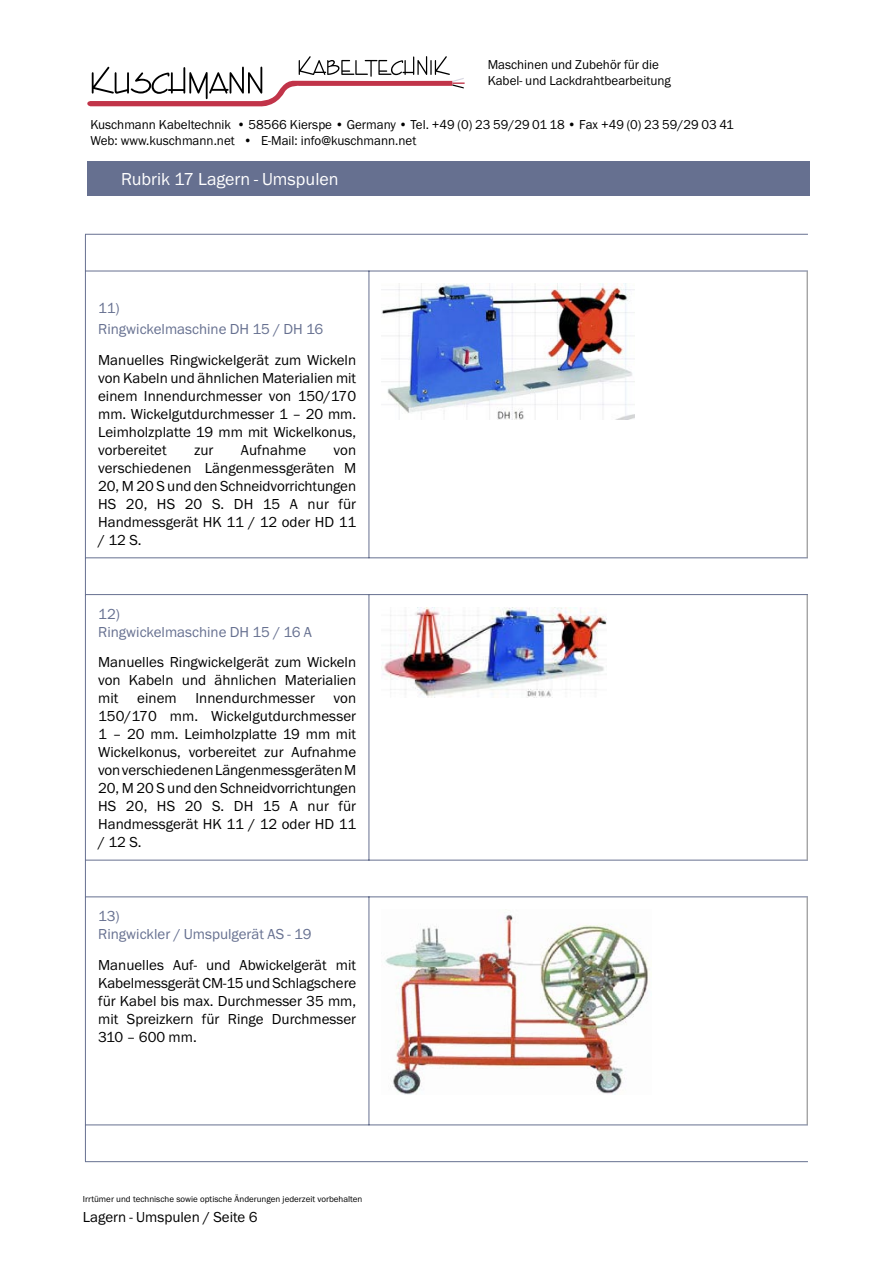
<style>
.page{position:relative;width:893px;height:1263px;background:#fff}
.page>*{position:absolute;margin:0;border:0;box-sizing:border-box;transform-origin:0 0}
.t1{font:18px "Franklin Gothic";color:#fff}
.t2{font:15px/18px "Franklin Gothic";color:#000;text-align:justify}
.t3{font:15px/18px "Franklin Gothic";color:#667090}
.t4{font:13.35px/16px "Franklin Gothic";color:#000}
.t5{font:9px "Franklin Gothic";color:#000}
</style>
<div class="page">
<svg style="left:87px;top:56px;width:378px;height:51px"></svg>
<div style="left:87px;top:162px;width:723px;height:34px;background:#667090"></div>
<hr style="left:85px;top:234px;width:284px;height:1px;background:#667090">
<hr style="left:85px;top:235px;width:1px;height:36px;background:#667090">
<hr style="left:369px;top:234px;width:439px;height:1px;background:#667090">
<hr style="left:85px;top:271px;width:284px;height:1px;background:#667090">
<hr style="left:85px;top:271px;width:1px;height:286px;background:#667090">
<hr style="left:369px;top:271px;width:439px;height:1px;background:#667090">
<hr style="left:369px;top:271px;width:1px;height:287px;background:#667090">
<hr style="left:85px;top:557px;width:284px;height:1px;background:#667090">
<hr style="left:85px;top:558px;width:1px;height:36px;background:#667090">
<hr style="left:369px;top:557px;width:439px;height:1px;background:#667090">
<hr style="left:85px;top:594px;width:284px;height:1px;background:#667090">
<hr style="left:85px;top:595px;width:1px;height:265px;background:#667090">
<hr style="left:369px;top:594px;width:439px;height:1px;background:#667090">
<hr style="left:369px;top:594px;width:1px;height:266px;background:#667090">
<hr style="left:85px;top:860px;width:284px;height:1px;background:#667090">
<hr style="left:85px;top:860px;width:1px;height:36px;background:#667090">
<hr style="left:369px;top:860px;width:439px;height:1px;background:#667090">
<hr style="left:85px;top:896px;width:284px;height:1px;background:#667090">
<hr style="left:85px;top:897px;width:1px;height:227px;background:#667090">
<hr style="left:369px;top:896px;width:439px;height:1px;background:#667090">
<hr style="left:369px;top:896px;width:1px;height:229px;background:#667090">
<hr style="left:85px;top:1124px;width:284px;height:1px;background:#667090">
<hr style="left:85px;top:1125px;width:1px;height:36px;background:#667090">
<hr style="left:369px;top:1124px;width:439px;height:1px;background:#667090">
<hr style="left:85px;top:1161px;width:284px;height:1px;background:#667090">
<hr style="left:369px;top:1161px;width:439px;height:1px;background:#667090">
<hr style="left:807px;top:271px;width:1px;height:286px;background:#808080">
<hr style="left:807px;top:595px;width:1px;height:265px;background:#808080">
<hr style="left:807px;top:897px;width:1px;height:227px;background:#808080">
<img style="left:382px;top:284px;width:253px;height:136px">
<img style="left:382px;top:607px;width:224px;height:90px">
<img style="left:385px;top:915px;width:265px;height:179px">
<p class="t4" style="left:488px;top:56px;width:185px">Maschinen und Zubehör für die<br>Kabel- und Lackdrahtbearbeitung</p>
<p class="t4" style="left:90px;top:117px;width:645px">Kuschmann Kabeltechnik • 58566 Kierspe • Germany • Tel. +49 (0) 23 59/29 01 18 • Fax +49 (0) 23 59/29 03 41<br>Web: www.kuschmann.net • E-Mail: info@kuschmann.net</p>
<p class="t1" style="left:121px;top:169px;width:219px">Rubrik 17 Lagern - Umspulen</p>
<p class="t3" style="left:98px;top:297px;width:227px;line-height:21.6px">11)<br>Ringwickelmaschine DH 15 / DH 16</p>
<p class="t2" style="left:98px;top:351px;width:260px">Manuelles Ringwickelgerät zum Wickeln von Kabeln und ähnlichen Materialien mit einem Innendurchmesser von 150/170 mm. Wickelgutdurchmesser 1 – 20 mm.<br>Leimholzplatte 19 mm mit Wickelkonus, vorbereitet</p>
<p class="t2" style="left:194px;top:441px;width:21px">zur</p>
<p class="t2" style="left:241px;top:441px;width:67px">Aufnahme</p>
<p class="t2" style="left:98px;top:441px;width:260px;text-indent:235px">von verschiedenen Längenmessgeräten M 20, M 20 S und den Schneidvorrichtungen HS 20, HS 20 S. DH 15 A nur für Handmessgerät HK 11 / 12 oder HD 11 / 12 S.</p>
<p class="t3" style="left:98px;top:605px;width:216px">12)<br>Ringwickelmaschine DH 15 / 16 A</p>
<p class="t2" style="left:98px;top:653px;width:260px">Manuelles Ringwickelgerät zum Wickeln von Kabeln und ähnlichen Materialien mit einem Innendurchmesser von 150/170 mm. Wickelgutdurchmesser 1 – 20 mm. Leimholzplatte 19 mm mit Wickelkonus, vorbereitet zur Aufnahme von verschiedenen Längenmessgeräten M 20, M 20 S und den Schneidvorrichtungen HS 20, HS 20 S. DH 15 A nur für Handmessgerät HK 11 / 12 oder HD 11 / 12 S.</p>
<p class="t3" style="left:98px;top:907px;width:215px">13)<br>Ringwickler / Umspulgerät AS - 19</p>
<p class="t2" style="left:98px;top:956px;width:259px">Manuelles Auf- und Abwickelgerät mit Kabelmessgerät CM-15 und Schlagschere für Kabel bis max. Durchmesser 35 mm, mit Spreizkern für Ringe Durchmesser 310 – 600 mm.</p>
<p class="t5" style="left:83px;top:1194px;width:281px">Irrtümer und technische sowie optische Änderungen jederzeit vorbehalten</p>
<p class="t2" style="left:83px;top:1208px;width:176px">Lagern - Umspulen / Seite 6</p>
</div>
